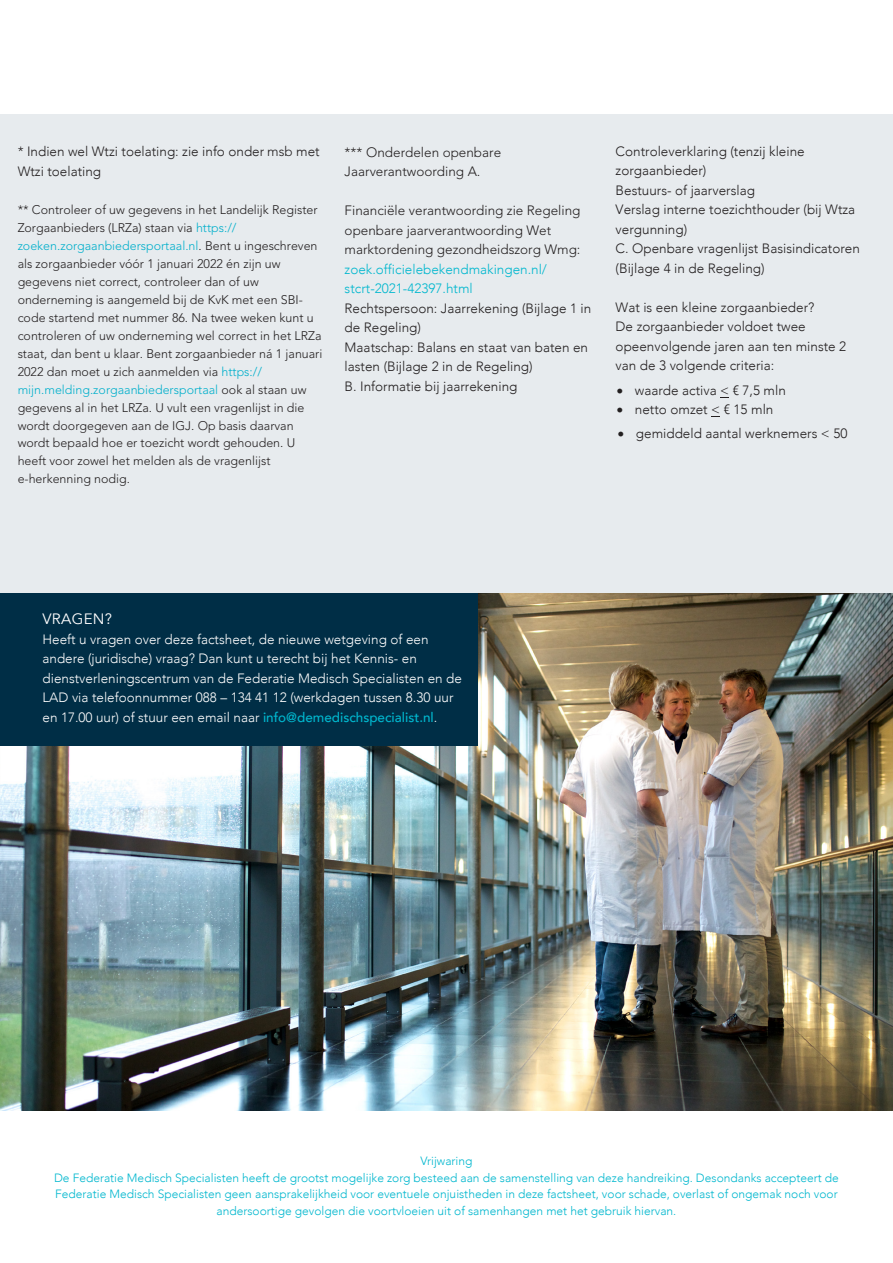
<style>
.page{position:relative;width:893px;height:1263px;background:#fff}
.page>*{position:absolute;margin:0;border:0;box-sizing:border-box;transform-origin:0 0}
.kopje{font:15px "Avenir";letter-spacing:.02em;color:#fff}
.platte_tekst{font:300 13.5px/19.5px "Avenir";color:#231f20}
.platte_tekst-2{font:300 13.5px/19.5px "Avenir";color:#fff}
.platte_tekst-3{font:300 13.5px/19.5px "Avenir LT Std";color:#231f20}
.platte_tekst-4{font:300 12.45px/18px "Avenir LT Std";color:#231f20}
.t1{font:300 12px/16.5px "Avenir";color:#00b7ce;text-align:center}
.s1{font-family:"Avenir LT Std"}
.s2{color:#00afcb}
.s3{color:#00b7ce}
.s4{font-weight:500;color:#00b7ce}
</style>
<div class="page">
<div style="left:0;top:114px;width:893px;height:478px;background:#e7ebee"></div>
<img style="left:0;top:593px;width:893px;height:517px">
<div style="left:0;top:593px;width:478px;height:153px;background:#002e46"></div>
<p class="platte_tekst" style="left:18px;top:142px;width:304px">* Indien wel Wtzi toelating: zie info onder <span class="s1">msb</span> met<br>Wtzi toelating</p>
<p class="platte_tekst-4" style="left:18px;top:200px;width:306px">** Controleer of uw gegevens in het Landelijk Register Zorgaanbieders (LRZa) staan via <span class="s2">https:// zoeken.zorgaanbiedersportaal.nl</span>. Bent u ingeschreven als zorgaanbieder vóór 1 januari 2022 én zijn uw gegevens niet correct, controleer dan of uw onderneming is aangemeld bij de KvK met een SBI&shy;code startend met nummer 86. Na twee weken kunt u controleren of uw onderneming wel correct in het LRZa staat, dan bent u klaar. Bent zorgaanbieder ná 1 januari 2022 dan moet u zich aanmelden via <span class="s2">https:// mijn.melding.zorgaanbiedersportaal</span> ook al staan uw gegevens al in het LRZa. U vult een vragenlijst in die wordt doorgegeven aan de IGJ. Op basis daarvan wordt bepaald hoe er toezicht wordt gehouden. U heeft voor zowel het melden als de vragenlijst e-herkenning nodig.</p>
<p class="platte_tekst-3" style="left:345px;top:142px;width:158px">*** Onderdelen openbare<br>Jaarverantwoording A.</p>
<p class="platte_tekst" style="left:345px;top:201px;width:248px"><span class="s1">Financiële verantwoording zie Regeling openbare jaarverantwoording Wet marktordening gezondheidszorg Wmg</span>: <span class="s3">zoek.officielebekendmakingen.nl/ stcrt-2021-42397.html<br></span>Rechtspersoon: Jaarrekening (Bijlage 1 in de Regeling)<br>Maatschap: Balans en staat van baten en lasten (Bijlage 2 in de Regeling)<br>B. Informatie bij jaarrekening</p>
<p class="platte_tekst" style="left:616px;top:141px;width:246px">Controleverklaring (tenzij kleine zorgaanbieder)<br>Bestuurs- of jaarverslag<br>Verslag interne toezichthouder (bij Wtza vergunning)<br>C. Openbare vragenlijst Basisindicatoren (Bijlage 4 in de Regeling)</p>
<p class="platte_tekst" style="left:616px;top:297px;width:232px">Wat is een kleine zorgaanbieder?<br>De zorgaanbieder voldoet twee opeenvolgende jaren aan ten minste 2 van de 3 volgende criteria:</p>
<p class="platte_tekst" style="left:617px;top:380px;width:170px">• waarde activa &lt; € 7,5 mln</p>
<p class="platte_tekst" style="left:617px;top:400px;width:158px">• netto omzet &lt; € 15 mln</p>
<p class="platte_tekst" style="left:618px;top:423px;width:231px">• gemiddeld aantal werknemers &lt; 50</p>
<p class="kopje" style="left:43px;top:610px;width:71px">VRAGEN?</p>
<p class="platte_tekst-2" style="left:43px;top:629px;width:421px">Heeft u vragen over deze factsheet, de nieuwe wetgeving of een andere (juridische) vraag? Dan kunt u terecht bij het Kennis- en dienstverleningscentrum van de Federatie Medisch Specialisten en de LAD via telefoonnummer 088 – 134 41 12 (werkdagen tussen 8.30 uur en 17.00 uur) of stuur een email naar <span class="s4">info@demedischspecialist.nl</span>.</p>
<p class="t1" style="left:420px;top:1153px;width:53px">Vrijwaring</p>
<p class="t1" style="left:54px;top:1169px;width:786px">De Federatie Medisch Specialisten heeft de grootst mogelijke zorg besteed aan de samenstelling van deze handreiking. Desondanks accepteert de<br>Federatie Medisch Specialisten geen aansprakelijkheid voor eventuele onjuistheden in deze factsheet, voor schade, overlast of ongemak noch voor andersoortige gevolgen die voortvloeien uit of samenhangen met het gebruik hiervan.</p>
</div>
